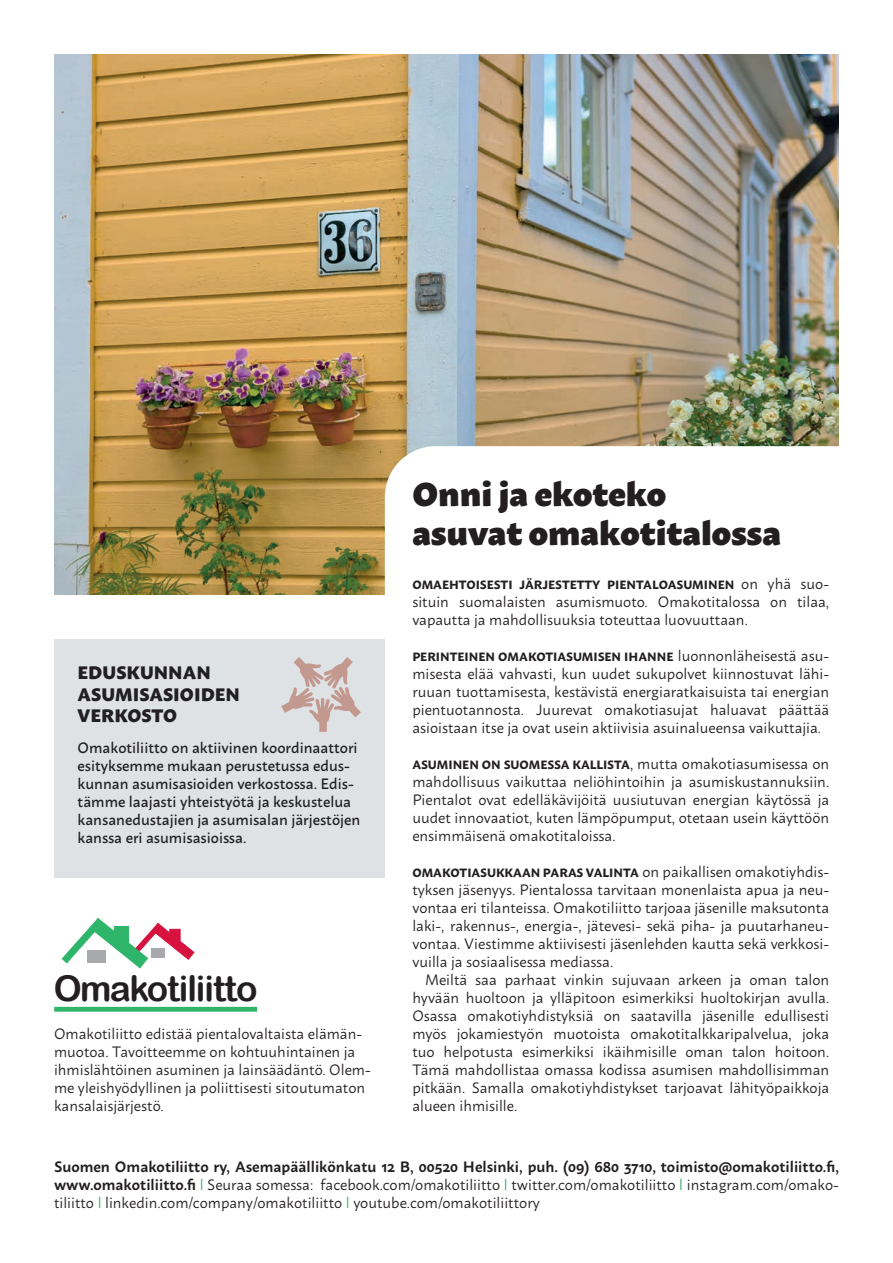
<style>
.page{position:relative;width:893px;height:1263px;background:#fff}
.page>*{position:absolute;margin:0;border:0;box-sizing:border-box;transform-origin:0 0}
.t1{font:35.4px "Arial Rounded MT Bold";letter-spacing:-.03em;color:#231f20}
.t2{font:900 33px/39.6px "Macho";color:#231f20}
.t3{font:800 18px/21.6px "Macho";color:#231f20}
.t4{font:15px/18px "Macho";color:#231f20;text-align:justify}
.t5{font:500 15px/18px "Macho";color:#231f20}
.t6{font:700 12px "Macho";color:#231f20}
.s1{font-weight:400;font-size:15px}
.s2{font-weight:600}
.s3{color:#2fb569}
.s4{color:#35a965}
</style>
<div class="page">
<img style="left:54px;top:54px;width:785px;height:540px">
<svg style="left:62px;top:918px;width:132px;height:50px"></svg>
<div style="left:54px;top:1007px;width:203px;height:5px;background:#2fb569"></div>
<svg style="left:385px;top:446px;width:454px;height:148px"></svg>
<div style="left:54px;top:639px;width:331px;height:239px;background:#dee2e4"></div>
<svg style="left:281px;top:657px;width:80px;height:75px"></svg>
<p class="t3" style="left:78px;top:660px;width:164px">EDUSKUNNAN<br>ASUMISASIOIDEN<br>VERKOSTO</p>
<p class="t5" style="left:78px;top:737px;width:284px">Omakotiliitto on aktiivinen koordinaattori esityksemme mukaan perustetussa edus&shy;kunnan asumisasioiden verkostossa. Edis&shy;tämme laajasti yhteistyötä ja keskustelua kansanedustajien ja asumisalan järjestöjen kanssa eri asumisasioissa.</p>
<h1 class="t1" style="left:54px;top:967px;width:205px">Omakotiliitto</h1>
<p class="t4" style="left:54px;top:1023px;width:318px;text-align:left">Omakotiliitto edistää pientalovaltaista elämän&shy;muotoa. Tavoitteemme on kohtuuhintainen ja ihmislähtöinen asuminen ja lainsäädäntö. Olem&shy;me yleishyödyllinen ja poliittisesti sitoutumaton kansalaisjärjestö.</p>
<h2 class="t2" style="left:412px;top:470px;width:370px">Onni ja ekoteko asuvat omakotitalossa</h2>
<p class="t6" style="left:412px;top:574px;width:418px">OMAEHTOISESTI JÄRJESTETTY PIENTALOASUMINEN <span class="s1">on yhä suo-</span></p>
<p class="t4" style="left:412px;top:591px;width:418px">situin suomalaisten asumismuoto. Omakotitalossa on tilaa, vapautta ja mahdollisuuksia toteuttaa luovuuttaan.</p>
<p class="t6" style="left:412px;top:646px;width:418px">PERINTEINEN OMAKOTIASUMISEN IHANNE <span class="s1">luonnonläheisestä asu-</span></p>
<p class="t4" style="left:412px;top:663px;width:418px">misesta elää vahvasti, kun uudet sukupolvet kiinnostuvat lähi&shy;ruuan tuottamisesta, kestävistä energiaratkaisuista tai energian pientuotannosta. Juurevat omakotiasujat haluavat päättää asioistaan itse ja ovat usein aktiivisia asuinalueensa vaikuttajia.</p>
<p class="t6" style="left:412px;top:754px;width:418px">ASUMINEN ON SUOMESSA KALLISTA<span class="s1">, mutta omakotiasumisessa on</span></p>
<p class="t4" style="left:412px;top:771px;width:418px">mahdollisuus vaikuttaa neliöhintoihin ja asumiskustannuksiin.<br>Pientalot ovat edelläkävijöitä uusiutuvan energian käytössä ja uudet innovaatiot, kuten lämpöpumput, otetaan usein käyttöön ensimmäisenä omakotitaloissa.</p>
<p class="t6" style="left:412px;top:862px;width:418px">OMAKOTIASUKKAAN PARAS VALINTA <span class="s1">on paikallisen omakotiyhdis-</span></p>
<p class="t4" style="left:412px;top:879px;width:418px">tyksen jäsenyys. Pientalossa tarvitaan monenlaista apua ja neu&shy;vontaa eri tilanteissa. Omakotiliitto tarjoaa jäsenille maksutonta laki-, rakennus-, energia-, jätevesi- sekä piha- ja puutarhaneu&shy;vontaa. Viestimme aktiivisesti jäsenlehden kautta sekä verkkosi&shy;vuilla ja sosiaalisessa mediassa.</p>
<p class="t4" style="left:412px;top:969px;width:418px;text-indent:13px">Meiltä saa parhaat vinkin sujuvaan arkeen ja oman talon hyvään huoltoon ja ylläpitoon esimerkiksi huoltokirjan avulla.<br>Osassa omakotiyhdistyksiä on saatavilla jäsenille edullisesti myös jokamiestyön muotoista omakotitalkkaripalvelua, joka tuo helpotusta esimerkiksi ikäihmisille oman talon hoitoon.<br>Tämä mahdollistaa omassa kodissa asumisen mahdollisimman pitkään. Samalla omakotiyhdistykset tarjoavat lähityöpaikkoja alueen ihmisille.</p>
<p class="t4" style="left:54px;top:1157px;width:786px"><span class="s2">Suomen Omakotiliitto ry, Asemapäällikönkatu 12 B, 00520 Helsinki, puh. (09) 680 3710, toimisto@omakotiliitto.fi, www.omakotiliitto.fi</span> <span class="s3">l</span> Seuraa somessa: facebook.com/omakotiliitto <span class="s3">l</span> twitter.com/omakotiliitto <span class="s4">l</span> instagram.com/omako&shy;tiliitto <span class="s3">l</span> linkedin.com/company/omakotiliitto <span class="s3">l</span> youtube.com/omakotiliittory</p>
</div>
